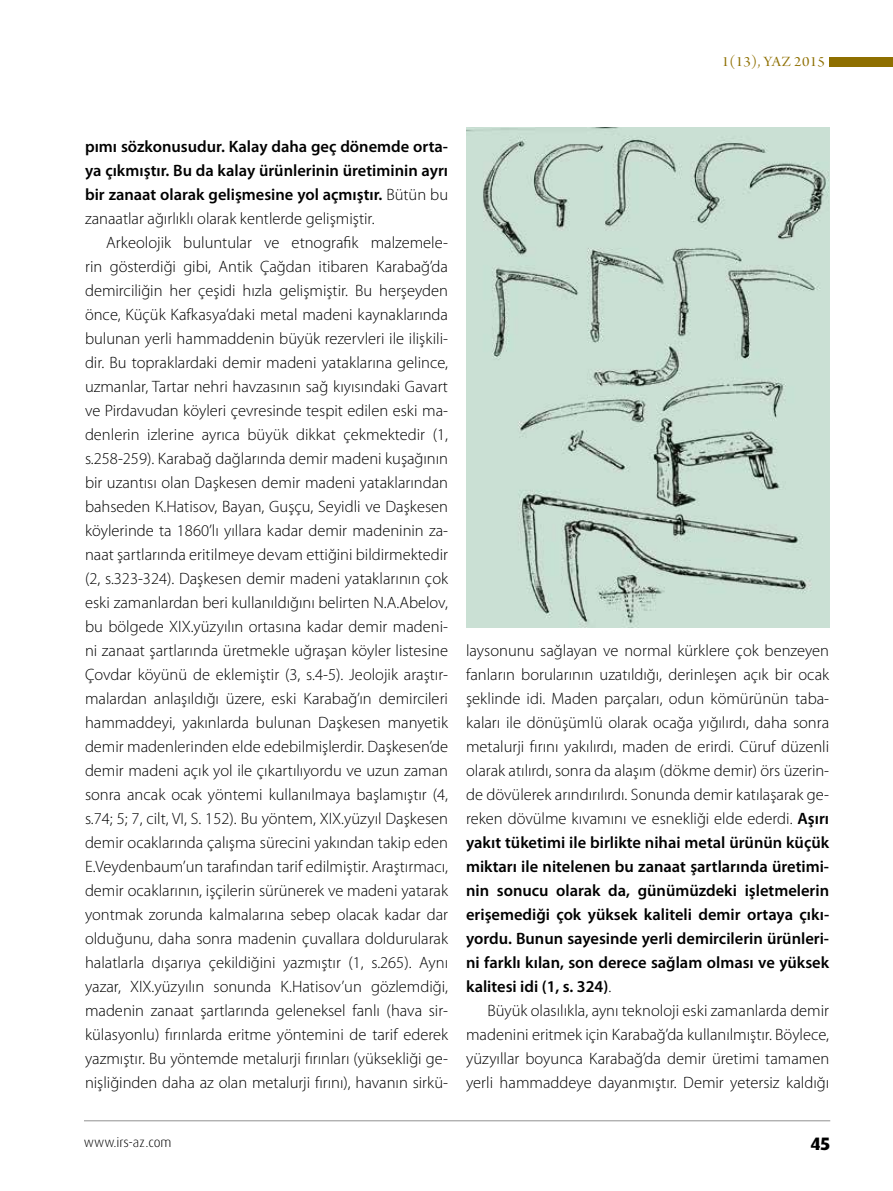
<style>
.page{position:relative;width:893px;height:1191px;background:#fff}
.page>*{position:absolute;margin:0;border:0;box-sizing:border-box;transform-origin:0 0}
.t1{font:800 18px "Dax Pro";color:#000}
.t2{font:300 16.5px/24px "Myriad Pro";color:#000;text-align:justify}
.t3{font:600 16.5px/24px "Myriad Pro";color:#000;text-align:justify}
.t4{font:15px "Arno Pro Display";letter-spacing:.02em;color:#8e6f00;scale:1.1 1}
.t5{font:300 13.5px "Dax Pro";color:#000}
.s1{font-weight:300}
.s2{font-weight:600}
</style>
<div class="page">
<hr style="left:84px;top:1120px;width:746px;height:1px;background:#909090">
<div style="left:829px;top:57px;width:64px;height:9px;background:#8e6f00"></div>
<img style="left:466px;top:128px;width:363px;height:500px">
<p class="t4" style="left:722px;top:53px;width:95px">1(13), YAZ 2015</p>
<p class="t3" style="left:85px;top:134px;width:365px">pımı sözkonusudur. Kalay daha geç dönemde orta&shy;ya çıkmıştır. Bu da kalay ürünlerinin üretiminin ayrı bir zanaat olarak gelişmesine yol açmıştır. <span class="s1">Bütün bu zanaatlar ağırlıklı olarak kentlerde gelişmiştir.</span></p>
<p class="t2" style="left:85px;top:230px;width:365px;text-indent:21px">Arkeolojik buluntular ve etnografik malzemele&shy;rin gösterdiği gibi, Antik Çağdan itibaren Karabağ’da demirciliğin her çeşidi hızla gelişmiştir. Bu herşeyden önce, Küçük Kafkasya’daki metal madeni kaynaklarında bulunan yerli hammaddenin büyük rezervleri ile ilişkili&shy;dir. Bu topraklardaki demir madeni yataklarına gelince, uzmanlar, Tartar nehri havzasının sağ kıyısındaki Gavart ve Pirdavudan köyleri çevresinde tespit edilen eski ma&shy;denlerin izlerine ayrıca büyük dikkat çekmektedir (1, s.258-259). Karabağ dağlarında demir madeni kuşağının bir uzantısı olan Daşkesen demir madeni yataklarından bahseden К.Hatisov, Bayan, Guşçu, Seyidli ve Daşkesen köylerinde ta 1860’lı yıllara kadar demir madeninin za&shy;naat şartlarında eritilmeye devam ettiğini bildirmektedir (2, s.323-324). Daşkesen demir madeni yataklarının çok eski zamanlardan beri kullanıldığını belirten N.А.Аbelov, bu bölgede XIX.yüzyılın ortasına kadar demir madeni&shy;ni zanaat şartlarında üretmekle uğraşan köyler listesine Çovdar köyünü de eklemiştir (3, s.4-5). Jeolojik araştır&shy;malardan anlaşıldığı üzere, eski Karabağ’ın demircileri hammaddeyi, yakınlarda bulunan Daşkesen manyetik demir madenlerinden elde edebilmişlerdir. Daşkesen’de demir madeni açık yol ile çıkartılıyordu ve uzun zaman sonra ancak ocak yöntemi kullanılmaya başlamıştır (4, s.74; 5; 7, cilt, VI, S. 152). Bu yöntem, XIX.yüzyıl Daşkesen demir ocaklarında çalışma sürecini yakından takip eden Е.Veydenbaum’un tarafından tarif edilmiştir. Araştırmacı, demir ocaklarının, işçilerin sürünerek ve madeni yatarak yontmak zorunda kalmalarına sebep olacak kadar dar olduğunu, daha sonra madenin çuvallara doldurularak halatlarla dışarıya çekildiğini yazmıştır (1, s.265). Aynı yazar, XIX.yüzyılın sonunda K.Hatisov’un gözlemdiği, madenin zanaat şartlarında geleneksel fanlı (hava sir&shy;külasyonlu) fırınlarda eritme yöntemini de tarif ederek yazmıştır. Bu yöntemde metalurji fırınları (yüksekliği ge&shy;nişliğinden daha az olan metalurji fırını), havanın sirkü-</p>
<p class="t2" style="left:466px;top:639px;width:365px">laysonunu sağlayan ve normal kürklere çok benzeyen fanların borularının uzatıldığı, derinleşen açık bir ocak şeklinde idi. Maden parçaları, odun kömürünün taba&shy;kaları ile dönüşümlü olarak ocağa yığılırdı, daha sonra metalurji fırını yakılırdı, maden de erirdi. Cüruf düzenli olarak atılırdı, sonra da alaşım (dökme demir) örs üzerin&shy;de dövülerek arındırılırdı. Sonunda demir katılaşarak ge&shy;reken dövülme kıvamını ve esnekliği elde ederdi. <span class="s2">Aşırı yakıt tüketimi ile birlikte nihai metal ürünün küçük miktarı ile nitelenen bu zanaat şartlarında üretimi&shy;nin sonucu olarak da, günümüzdeki işletmelerin erişemediği çok yüksek kaliteli demir ortaya çıkı&shy;yordu. Bunun sayesinde yerli demircilerin ürünleri&shy;ni farklı kılan, son derece sağlam olması ve yüksek kalitesi idi (1, s. 324)</span>.</p>
<p class="t2" style="left:466px;top:999px;width:365px;text-indent:21px">Büyük olasılıkla, aynı teknoloji eski zamanlarda demir madenini eritmek için Karabağ’da kullanılmıştır. Böylece, yüzyıllar boyunca Karabağ’da demir üretimi tamamen yerli hammaddeye dayanmıştır. Demir yetersiz kaldığı</p>
<p class="t5" style="left:84px;top:1133px;width:89px">www.irs-az.com</p>
<p class="t1" style="left:810px;top:1131px;width:21px">45</p>
</div>
